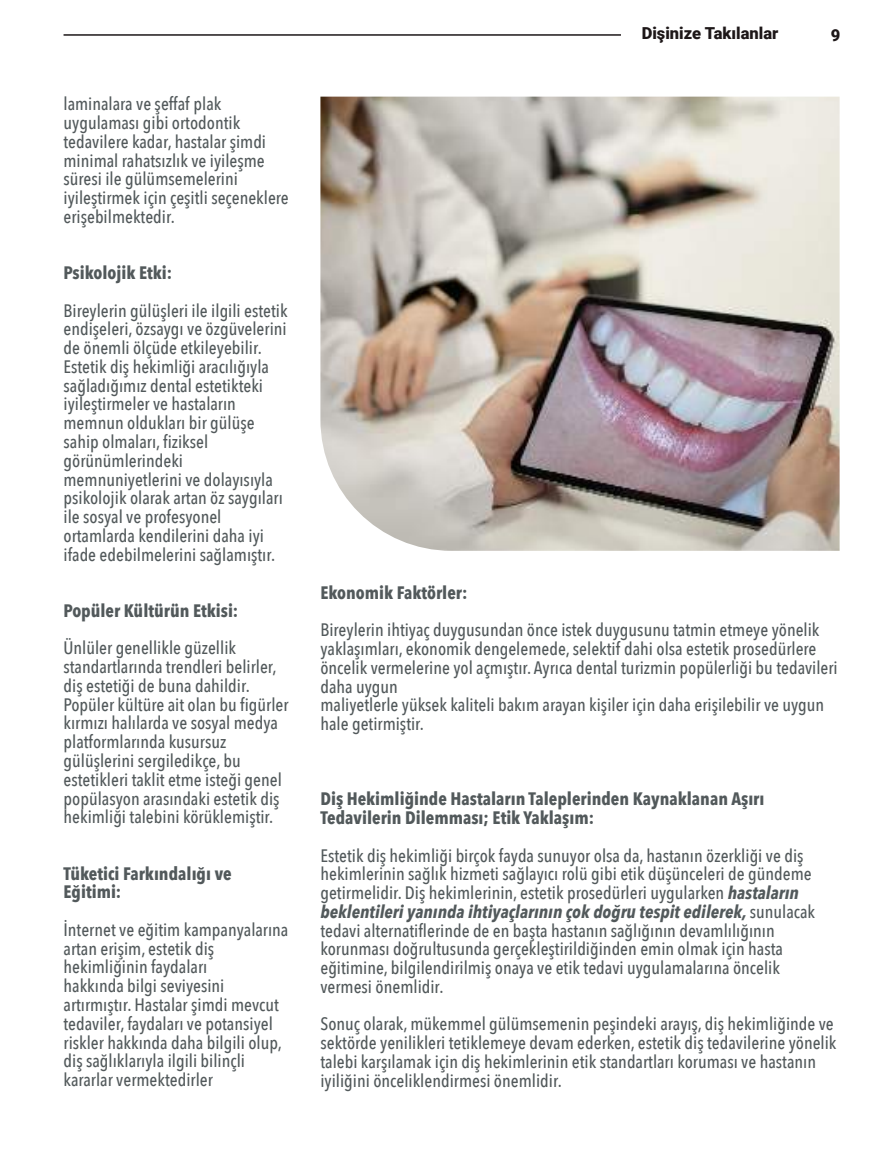
<style>
.page{position:relative;width:893px;height:1170px;background:#fff}
.page>*{position:absolute;margin:0;border:0;box-sizing:border-box;transform-origin:0 0}
.t1{font:500 18px/18.8px "Avenir Next Condensed";color:#52595b}
.t2{font:700 18px/18.8px "Avenir Next Condensed";color:#52595b}
.t3{font:900 16.5px "Roboto";color:#1d1718}
.s1{font-weight:700;font-style:italic}
</style>
<div class="page">
<hr style="left:64px;top:34px;width:557px;height:2px;background:#1d1718">
<img style="left:320px;top:97px;width:520px;height:453px">
<p class="t1" style="left:64px;top:94px;width:227px">laminalara ve şeffaf plak uygulaması gibi ortodontik tedavilere kadar, hastalar şimdi minimal rahatsızlık ve iyileşme süresi ile gülümsemelerini iyileştirmek için çeşitli seçeneklere erişebilmektedir.</p>
<p class="t2" style="left:64px;top:263px;width:110px">Psikolojik Etki:</p>
<p class="t1" style="left:64px;top:301px;width:226px">Bireylerin gülüşleri ile ilgili estetik endişeleri, özsaygı ve özgüvelerini de önemli ölçüde etkileyebilir.<br>Estetik diş hekimliği aracılığıyla sağladığımız dental estetikteki iyileştirmeler ve hastaların memnun oldukları bir gülüşe sahip olmaları, fiziksel görünümlerindeki memnuniyetlerini ve dolayısıyla psikolojik olarak artan öz saygıları ile sosyal ve profesyonel ortamlarda kendilerini daha iyi ifade edebilmelerini sağlamıştır.</p>
<p class="t2" style="left:64px;top:601px;width:176px">Popüler Kültürün Etkisi:</p>
<p class="t1" style="left:64px;top:638px;width:227px">Ünlüler genellikle güzellik standartlarında trendleri belirler, diş estetiği de buna dahildir.<br>Popüler kültüre ait olan bu figürler kırmızı halılarda ve sosyal medya platformlarında kusursuz gülüşlerini sergiledikçe, bu estetikleri taklit etme isteği genel popülasyon arasındaki estetik diş hekimliği talebini körüklemiştir.</p>
<p class="t2" style="left:64px;top:863px;width:170px">Tüketici Farkındalığı ve<br>Eğitimi:</p>
<p class="t1" style="left:64px;top:920px;width:226px">İnternet ve eğitim kampanyalarına artan erişim, estetik diş hekimliğinin faydaları<br>hakkında bilgi seviyesini artırmıştır. Hastalar şimdi mevcut tedaviler, faydaları ve potansiyel riskler hakkında daha bilgili olup, diş sağlıklarıyla ilgili bilinçli kararlar vermektedirler</p>
<p class="t3" style="left:642px;top:21px;width:138px">Dişinize Takılanlar</p>
<p class="t3" style="left:831px;top:23px;width:11px">9</p>
<p class="t2" style="left:320px;top:583px;width:148px">Ekonomik Faktörler:</p>
<p class="t1" style="left:320px;top:620px;width:519px">Bireylerin ihtiyaç duygusundan önce istek duygusunu tatmin etmeye yönelik yaklaşımları, ekonomik dengelemede, selektif dahi olsa estetik prosedürlere öncelik vermelerine yol açmıştır. Ayrıca dental turizmin popülerliği bu tedavileri daha uygun<br>maliyetlerle yüksek kaliteli bakım arayan kişiler için daha erişilebilir ve uygun hale getirmiştir.</p>
<p class="t2" style="left:320px;top:789px;width:446px">Diş Hekimliğinde Hastaların Taleplerinden Kaynaklanan Aşırı<br>Tedavilerin Dilemması; Etik Yaklaşım:</p>
<p class="t1" style="left:320px;top:845px;width:496px">Estetik diş hekimliği birçok fayda sunuyor olsa da, hastanın özerkliği ve diş hekimlerinin sağlık hizmeti sağlayıcı rolü gibi etik düşünceleri de gündeme getirmelidir. Diş hekimlerinin, estetik prosedürleri uygularken <span class="s1">hastaların beklentileri yanında ihtiyaçlarının çok doğru tespit edilerek,</span> sunulacak tedavi alternatiflerinde de en başta hastanın sağlığının devamlılığının korunması doğrultusunda gerçekleştirildiğinden emin olmak için hasta eğitimine, bilgilendirilmiş onaya ve etik tedavi uygulamalarına öncelik vermesi önemlidir.</p>
<p class="t1" style="left:320px;top:1014px;width:518px">Sonuç olarak, mükemmel gülümsemenin peşindeki arayış, diş hekimliğinde ve sektörde yenilikleri tetiklemeye devam ederken, estetik diş tedavilerine yönelik talebi karşılamak için diş hekimlerinin etik standartları koruması ve hastanın iyiliğini önceliklendirmesi önemlidir.</p>
</div>
